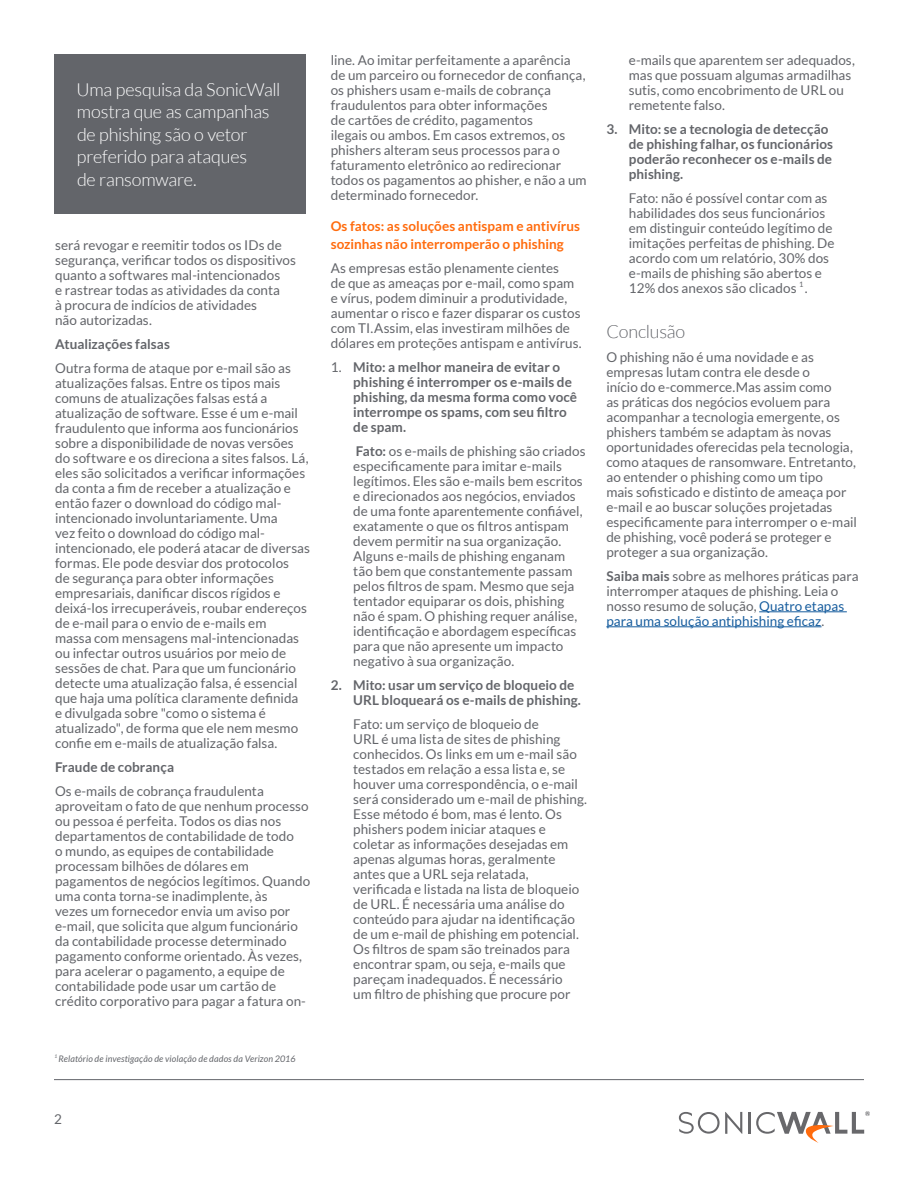
<style>
.page{position:relative;width:918px;height:1188px;background:#fff}
.page>*{position:absolute;margin:0;border:0;box-sizing:border-box;transform-origin:0 0}
.Callout_Box_Medium{font:300 18px/22.5px "Lato";letter-spacing:-.01em;color:#fff}
.Section_Heading_1{font:300 18px "Lato";letter-spacing:-.01em;color:#63656a}
.Body_Copy{font:13.5px/15px "Lato";letter-spacing:.005em;color:#63656a}
.Body_Copy-2{font:700 13.5px/15px "Lato";letter-spacing:.005em;color:#63656a}
.Section_Heading_2_Su{font:700 13.5px/18px "Lato";letter-spacing:.005em;color:#ff6b0d}
.Footnote{font:italic 9px "Lato";letter-spacing:.015em;color:#63656a}
.s1{font-weight:400}
.s2{font-weight:700}
.s3{color:#175d9e}
</style>
<div class="page">
<hr style="left:748px;top:1112px;width:2px;height:22px;background:#68686b">
<svg style="left:679px;top:1112px;width:63px;height:22px"></svg>
<svg style="left:756px;top:1111px;width:114px;height:32px"></svg>
<hr style="left:54px;top:1079px;width:810px;height:1px;background:#63656a">
<hr style="left:759px;top:611px;width:88px;height:1px;background:#175d9e">
<hr style="left:606px;top:626px;width:216px;height:1px;background:#175d9e">
<div style="left:54px;top:54px;width:252px;height:159px;background:#63656a"></div>
<p class="Callout_Box_Medium" style="left:76px;top:78px;width:206px">Uma pesquisa da SonicWall mostra que as campanhas de phishing são o vetor preferido para ataques<br>de ransomware.</p>
<p class="Body_Copy" style="left:55px;top:237px;width:242px">será revogar e reemitir todos os IDs de segurança, verificar todos os dispositivos quanto a softwares mal-intencionados<br>e rastrear todas as atividades da conta<br>à procura de indícios de atividades<br>não autorizadas.</p>
<p class="Body_Copy-2" style="left:55px;top:336px;width:116px">Atualizações falsas</p>
<p class="Body_Copy" style="left:55px;top:360px;width:256px">Outra forma de ataque por e-mail são as atualizações falsas. Entre os tipos mais comuns de atualizações falsas está a atualização de software. Esse é um e-mail fraudulento que informa aos funcionários sobre a disponibilidade de novas versões do software e os direciona a sites falsos. Lá, eles são solicitados a verificar informações da conta a fim de receber a atualização e então fazer o download do código mal&shy;intencionado involuntariamente. Uma<br>vez feito o download do código mal&shy;intencionado, ele poderá atacar de diversas formas. Ele pode desviar dos protocolos<br>de segurança para obter informações empresariais, danificar discos rígidos e deixá-los irrecuperáveis, roubar endereços de e-mail para o envio de e-mails em<br>massa com mensagens mal-intencionadas ou infectar outros usuários por meio de sessões de chat. Para que um funcionário detecte uma atualização falsa, é essencial que haja uma política claramente definida<br>e divulgada sobre "como o sistema é atualizado", de forma que ele nem mesmo confie em e-mails de atualização falsa.</p>
<p class="Body_Copy-2" style="left:55px;top:759px;width:121px">Fraude de cobrança</p>
<p class="Body_Copy" style="left:55px;top:783px;width:257px">Os e-mails de cobrança fraudulenta aproveitam o fato de que nenhum processo ou pessoa é perfeita. Todos os dias nos departamentos de contabilidade de todo<br>o mundo, as equipes de contabilidade processam bilhões de dólares em pagamentos de negócios legítimos. Quando uma conta torna-se inadimplente, às<br>vezes um fornecedor envia um aviso por e-mail, que solicita que algum funcionário da contabilidade processe determinado pagamento conforme orientado. Às vezes, para acelerar o pagamento, a equipe de contabilidade pode usar um cartão de crédito corporativo para pagar a fatura on-</p>
<p class="Footnote" style="left:55px;top:1054px;width:242px"><sup>1</sup> Relatório de investigação de violação de dados da Verizon 2016</p>
<p class="Body_Copy" style="left:54px;top:1112px;width:9px">2</p>
<p class="Body_Copy" style="left:331px;top:52px;width:257px">line. Ao imitar perfeitamente a aparência de um parceiro ou fornecedor de confiança, os phishers usam e-mails de cobrança fraudulentos para obter informações<br>de cartões de crédito, pagamentos<br>ilegais ou ambos. Em casos extremos, os phishers alteram seus processos para o faturamento eletrônico ao redirecionar todos os pagamentos ao phisher, e não a um determinado fornecedor.</p>
<p class="Section_Heading_2_Su" style="left:331px;top:217px;width:251px">Os fatos: as soluções antispam e antivírus sozinhas não interromperão o phishing</p>
<p class="Body_Copy" style="left:331px;top:261px;width:252px">As empresas estão plenamente cientes<br>de que as ameaças por e-mail, como spam e vírus, podem diminuir a produtividade, aumentar o risco e fazer disparar os custos com TI.Assim, elas investiram milhões de dólares em proteções antispam e antivírus.</p>
<p class="Body_Copy-2" style="left:353px;top:360px;width:225px;text-indent:-22px"><span class="s1">1.</span> Mito: a melhor maneira de evitar o phishing é interromper os e-mails de phishing, da mesma forma como você interrompe os spams, com seu filtro de spam.</p>
<p class="Body_Copy" style="left:353px;top:444px;width:234px"><span class="s2">Fato:</span> os e-mails de phishing são criados especificamente para imitar e-mails legítimos. Eles são e-mails bem escritos e direcionados aos negócios, enviados de uma fonte aparentemente confiável, exatamente o que os filtros antispam devem permitir na sua organização.<br>Alguns e-mails de phishing enganam tão bem que constantemente passam pelos filtros de spam. Mesmo que seja tentador equiparar os dois, phishing não é spam. O phishing requer análise, identificação e abordagem específicas para que não apresente um impacto negativo à sua organização.</p>
<p class="Body_Copy-2" style="left:353px;top:678px;width:229px;text-indent:-22px">2. Mito: usar um serviço de bloqueio de<br>URL bloqueará os e-mails de phishing.</p>
<p class="Body_Copy" style="left:353px;top:717px;width:235px">Fato: um serviço de bloqueio de<br>URL é uma lista de sites de phishing conhecidos. Os links em um e-mail são testados em relação a essa lista e, se houver uma correspondência, o e-mail será considerado um e-mail de phishing.<br>Esse método é bom, mas é lento. Os phishers podem iniciar ataques e coletar as informações desejadas em apenas algumas horas, geralmente antes que a URL seja relatada, verificada e listada na lista de bloqueio de URL. É necessária uma análise do conteúdo para ajudar na identificação de um e-mail de phishing em potencial.<br>Os filtros de spam são treinados para encontrar spam, ou seja, e-mails que pareçam inadequados. É necessário<br>um filtro de phishing que procure por</p>
<p class="Body_Copy" style="left:629px;top:52px;width:228px">e-mails que aparentem ser adequados, mas que possuam algumas armadilhas sutis, como encobrimento de URL ou remetente falso.</p>
<p class="Body_Copy-2" style="left:629px;top:121px;width:206px;text-indent:-22px">3. Mito: se a tecnologia de detecção de phishing falhar, os funcionários poderão reconhecer os e-mails de phishing.</p>
<p class="Body_Copy" style="left:629px;top:190px;width:207px">Fato: não é possível contar com as habilidades dos seus funcionários em distinguir conteúdo legítimo de imitações perfeitas de phishing. De acordo com um relatório, 30% dos e-mails de phishing são abertos e 12% dos anexos são clicados <sup>1</sup> .</p>
<p class="Section_Heading_1" style="left:606px;top:322px;width:81px">Conclusão</p>
<p class="Body_Copy" style="left:606px;top:349px;width:252px">O phishing não é uma novidade e as empresas lutam contra ele desde o<br>início do e-commerce.Mas assim como<br>as práticas dos negócios evoluem para acompanhar a tecnologia emergente, os phishers também se adaptam às novas oportunidades oferecidas pela tecnologia, como ataques de ransomware. Entretanto, ao entender o phishing como um tipo<br>mais sofisticado e distinto de ameaça por e-mail e ao buscar soluções projetadas especificamente para interromper o e-mail de phishing, você poderá se proteger e proteger a sua organização.</p>
<p class="Body_Copy" style="left:606px;top:568px;width:254px"><span class="s2">Saiba mais</span> sobre as melhores práticas para interromper ataques de phishing. Leia o nosso resumo de solução, <span class="s3">Quatro etapas para uma solução antiphishing eficaz</span>.</p>
</div>
